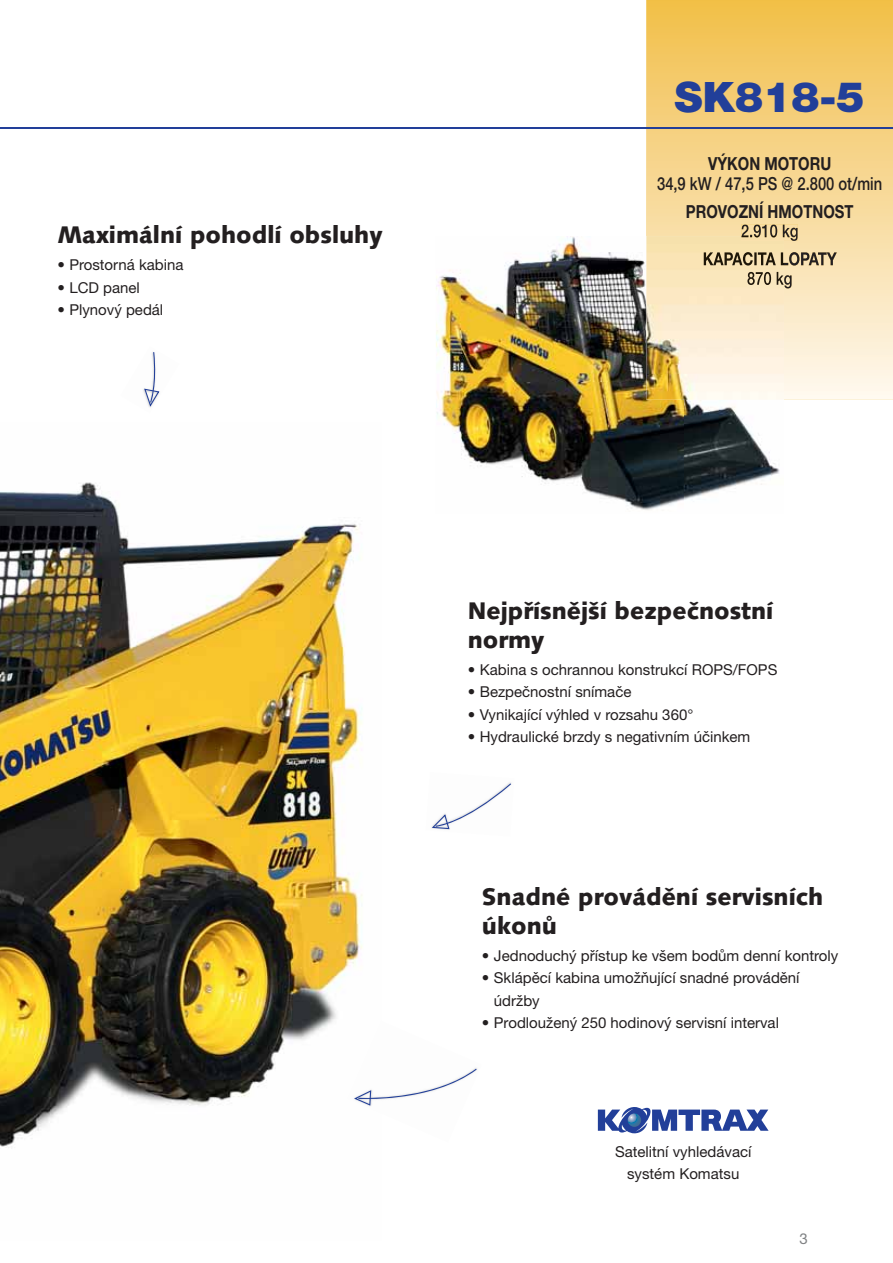
<style>
.page{position:relative;width:893px;height:1263px;background:#fff}
.page>*{position:absolute;margin:0;border:0;box-sizing:border-box;transform-origin:0 0}
.t1{font:900 42px "Helvetica Neue LT Pro";color:#223f99}
.t2{font:900 24px/28.8px "Syntax LTCE";color:#231f20}
.t3{font:700 18px "Helvetica Neue LT Pro";color:#231f20;scale:.82 1}
.t4{font:500 18px "Helvetica Neue LT Pro";color:#231f20;scale:.82 1}
.t5{font:15px/22.5px "Helvetica Neue LT Pro";color:#231f20;text-align:center}
.t6{font:15px "Helvetica Neue LT Pro";color:#808284}
</style>
<div class="page">
<img style="left:0;top:482px;width:363px;height:665px">
<svg style="left:646px;top:0;width:247px;height:400px;background:#f5d58c"></svg>
<hr style="left:0;top:127px;width:893px;height:1px;background:#223f99">
<svg style="left:144px;top:352px;width:15px;height:55px"></svg>
<img style="left:347px;top:1021px;width:130px;height:122px">
<svg style="left:354px;top:1069px;width:123px;height:37px"></svg>
<svg style="left:598px;top:1107px;width:170px;height:26px"></svg>
<svg style="left:432px;top:783px;width:79px;height:46px"></svg>
<svg style="left:741px;top:224px;width:57px;height:17px"></svg>
<svg style="left:784px;top:252px;width:53px;height:14px"></svg>
<svg style="left:784px;top:272px;width:7px;height:3px"></svg>
<svg style="left:784px;top:275px;width:7px;height:13px"></svg>
<img style="left:436px;top:236px;width:248px;height:274px">
<img style="left:684px;top:400px;width:96px;height:100px">
<img style="left:646px;top:236px;width:138px;height:164px">
<img style="left:741px;top:239px;width:43px;height:2px">
<img style="left:741px;top:236px;width:43px;height:3px">
<img style="left:704px;top:252px;width:80px;height:14px">
<img style="left:747px;top:286px;width:37px;height:2px">
<img style="left:747px;top:272px;width:37px;height:14px">
<h2 class="t2" style="left:57px;top:222px;width:327px">Maximální pohodlí obsluhy</h2>
<p class="t5" style="left:57px;top:255px;width:128px">• Prostorná kabina</p>
<p class="t5" style="left:57px;top:278px;width:84px">• LCD panel</p>
<p class="t5" style="left:57px;top:300px;width:107px">• Plynový pedál</p>
<h1 class="t1" style="left:674px;top:82px;width:192px">SK818-5</h1>
<p class="t3" style="left:708px;top:157px;width:152px">VÝKON MOTORU</p>
<p class="t4" style="left:657px;top:177px;width:276px">34,9 kW / 47,5 PS @ 2.800 ot/min</p>
<p class="t3" style="left:686px;top:205px;width:206px">PROVOZNÍ HMOTNOST</p>
<h2 class="t2" style="left:468px;top:598px;width:307px">Nejpřísnější bezpečnostní normy</h2>
<p class="t5" style="left:468px;top:660px;width:311px">• Kabina s ochrannou konstrukcí ROPS/FOPS</p>
<p class="t5" style="left:468px;top:682px;width:165px">• Bezpečnostní snímače</p>
<p class="t5" style="left:468px;top:705px;width:227px">• Vynikající výhled v rozsahu 360°</p>
<p class="t5" style="left:468px;top:727px;width:284px">• Hydraulické brzdy s negativním účinkem</p>
<h2 class="t2" style="left:482px;top:884px;width:343px">Snadné provádění servisních úkonů</h2>
<p class="t5" style="left:482px;top:946px;width:358px">• Jednoduchý přístup ke všem bodům denní kontroly</p>
<p class="t5" style="left:494px;top:969px;width:307px;text-align:left;text-indent:-12px">• Sklápěcí kabina umožňující snadné provádění údržby</p>
<p class="t5" style="left:482px;top:1014px;width:299px">• Prodloužený 250 hodinový servisní interval</p>
<p class="t5" style="left:615px;top:1142px;width:138px">Satelitní vyhledávací systém Komatsu</p>
<p class="t6" style="left:799px;top:1233px;width:10px">3</p>
</div>
